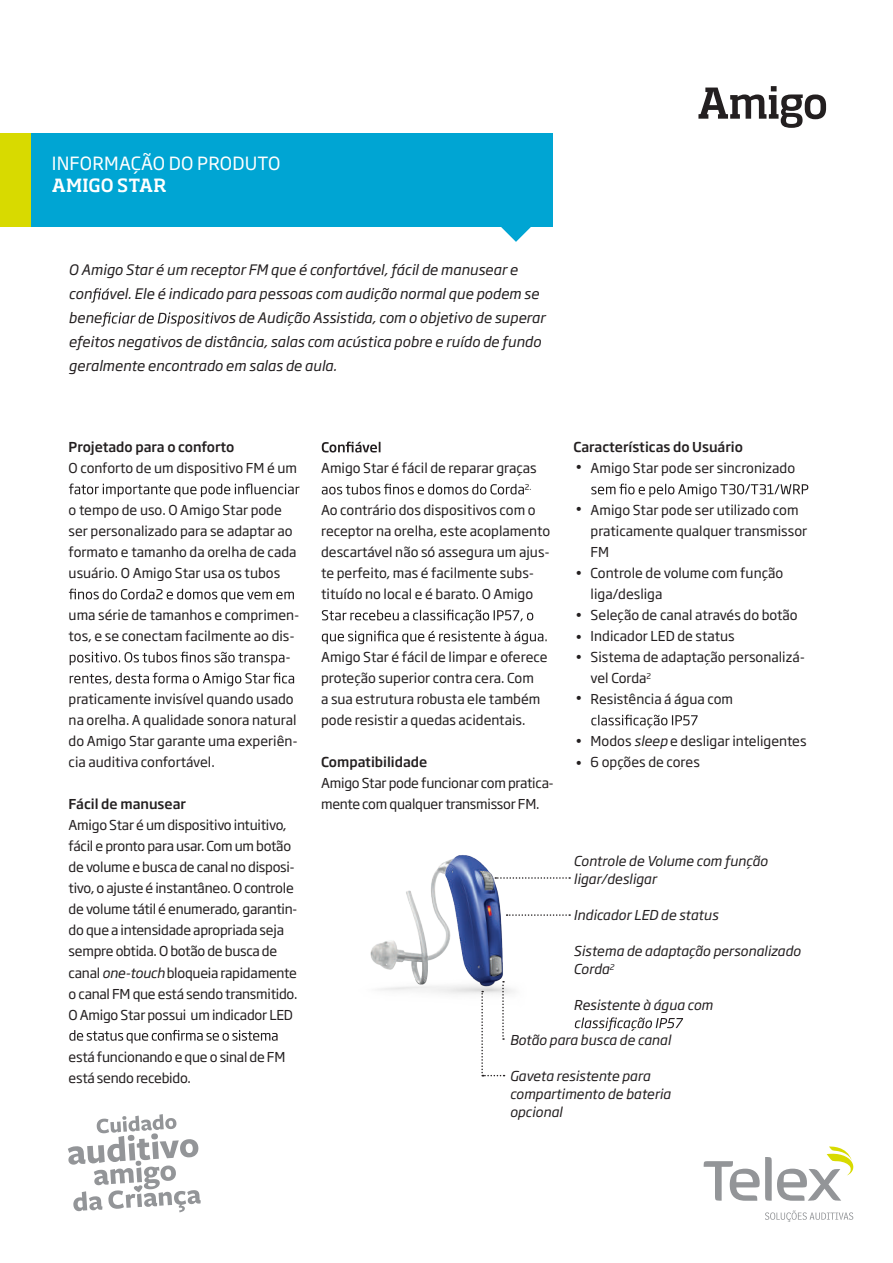
<style>
.page{position:relative;width:893px;height:1263px;background:#fff}
.page>*{position:absolute;margin:0;border:0;box-sizing:border-box;transform-origin:0 0}
.t1{font:19.5px/42px "Myriad Pro";color:#231f20}
.t2{font:18px "Soho Gothic Pro";letter-spacing:.015em;color:#fff}
.t3{font:500 18px "Soho Pro";letter-spacing:.01em;color:#fff}
.t4{font:italic 14.25px/24px "Soho Gothic Pro";color:#231f20}
.t5{font:13.5px/21px "Soho Gothic Pro";color:#231f20}
.t6{font:13.5px/21px "Soho Gothic Pro";letter-spacing:-.02em;color:#231f20}
.t7{font:italic 13.5px/18px "Soho Gothic Pro";color:#231f20}
.t8{font:500 13.5px "Soho Gothic Pro";color:#231f20}
.t9{font:7.8px "Soho Gothic Pro";color:#231f20}
.s1{font-style:italic}
</style>
<div class="page">
<div style="left:30px;top:133px;width:522px;height:94px;background:#00a5d3"></div>
<svg style="left:501px;top:227px;width:30px;height:15px"></svg>
<div style="left:0;top:133px;width:30px;height:94px;background:#d8da00"></div>
<svg style="left:574px;top:1017px;width:109px;height:14px"></svg>
<svg style="left:543px;top:877px;width:27px;height:1px"></svg>
<svg style="left:543px;top:914px;width:27px;height:1px"></svg>
<svg style="left:481px;top:1053px;width:23px;height:23px"></svg>
<svg style="left:91px;top:288px;width:18px;height:14px"></svg>
<svg style="left:101px;top:312px;width:112px;height:14px"></svg>
<svg style="left:69px;top:483px;width:230px;height:14px"></svg>
<svg style="left:69px;top:588px;width:225px;height:14px"></svg>
<svg style="left:70px;top:651px;width:214px;height:14px"></svg>
<svg style="left:70px;top:672px;width:224px;height:14px"></svg>
<svg style="left:69px;top:1029px;width:208px;height:14px"></svg>
<svg style="left:322px;top:441px;width:58px;height:11px"></svg>
<svg style="left:322px;top:483px;width:202px;height:11px"></svg>
<svg style="left:322px;top:609px;width:211px;height:14px"></svg>
<svg style="left:322px;top:630px;width:224px;height:14px"></svg>
<svg style="left:591px;top:483px;width:217px;height:14px"></svg>
<svg style="left:591px;top:714px;width:106px;height:14px"></svg>
<img style="left:370px;top:855px;width:172px;height:197px">
<svg style="left:698px;top:86px;width:127px;height:42px"></svg>
<svg style="left:703px;top:1146px;width:151px;height:54px"></svg>
<svg style="left:765px;top:1210px;width:88px;height:11px"></svg>
<svg style="left:68px;top:1114px;width:133px;height:98px"></svg>
<h2 class="t2" style="left:52px;top:149px;width:230px">INFORMAÇÃO DO PRODUTO</h2>
<h2 class="t3" style="left:52px;top:173px;width:116px">AMIGO STAR</h2>
<p class="t4" style="left:69px;top:257px;width:472px">O Amigo Star é um receptor FM que é confortável, fácil de manusear e con vel. Ele é indicado para pessoas com audição normal que podem se bene</p>
<p class="t4" style="left:69px;top:305px;width:478px;text-indent:144px">vos de Audição Assistida, com o objetivo de superar efeitos negativos de distância, salas com acústica pobre e ruído de fundo geralmente encontrado em salas de aula.</p>
<p class="t8" style="left:69px;top:436px;width:167px">Projetado para o conforto</p>
<p class="t5" style="left:69px;top:457px;width:230px">O conforto de um dispositivo FM é um</p>
<p class="t5" style="left:69px;top:499px;width:229px">o tempo de uso. O Amigo Star pode ser personalizado para se adaptar ao formato e tamanho da orelha de cada usuário. O Amigo Star usa os tubos</p>
<p class="t5" style="left:69px;top:604px;width:232px">uma série de tamanhos e comprimen-</p>
<p class="t5" style="left:69px;top:625px;width:227px">tos, e se conectam facilmente ao dis-</p>
<p class="t5" style="left:285px;top:646px;width:7px">-</p>
<p class="t5" style="left:69px;top:688px;width:231px">praticamente invisível quando usado na orelha. A qualidade sonora natural do Amigo Star garante uma experiên&shy;cia auditiva confortável.</p>
<p class="t8" style="left:69px;top:793px;width:119px">Fácil de manusear</p>
<p class="t6" style="left:69px;top:814px;width:230px">Amigo Star é um dispositivo intuitivo, fácil e pronto para usar. Com um botão de volume e busca de canal no disposi&shy;tivo, o ajuste é instantâneo. O controle de volume tátil é enumerado, garantin&shy;do que a intensidade apropriada seja sempre obtida. O botão de busca de canal <span class="s1">one-touch</span> bloqueia rapidamente o canal FM que está sendo transmitido.<br>O Amigo Star possui um indicador LED</p>
<p class="t6" style="left:69px;top:1045px;width:218px">está funcionando e que o sinal de FM está sendo recebido.</p>
<p class="t5" style="left:321px;top:457px;width:217px">Amigo Star é fácil de reparar graças</p>
<p class="t9" style="left:524px;top:481px;width:8px">2.</p>
<p class="t5" style="left:321px;top:499px;width:230px">Ao contrário dos dispositivos com o receptor na orelha, este acoplamento descartável não só assegura um ajus&shy;te perfeito, mas é facilmente subs&shy;tituído no local e é barato. O Amigo</p>
<p class="t5" style="left:321px;top:646px;width:228px">Amigo Star é fácil de limpar e oferece proteção superior contra cera. Com<br>a sua estrutura robusta ele também pode resistir a quedas acidentais.</p>
<p class="t8" style="left:321px;top:751px;width:108px">Compatibilidade</p>
<p class="t6" style="left:321px;top:772px;width:234px">Amigo Star pode funcionar com pratica&shy;mente com qualquer transmissor FM.</p>
<p class="t8" style="left:573px;top:436px;width:171px">Características do Usuário</p>
<p class="t5" style="left:590px;top:457px;width:206px">Amigo Star pode ser sincronizado</p>
<p class="t5" style="left:590px;top:499px;width:218px">Amigo Star pode ser utilizado com praticamente qualquer transmissor<br>FM<br>Controle de volume com função liga/desliga<br>Seleção de canal através do botão<br>Indicador LED de status<br>Sistema de adaptação personalizá&shy;vel Corda<sup>2<br></sup>Resistência á água com</p>
<p class="t5" style="left:590px;top:730px;width:217px">Modos <span class="s1">sleep</span> e desligar inteligentes<br>6 opções de cores</p>
<h1 class="t1" style="left:576px;top:444px;width:7px">• •</h1>
<h1 class="t1" style="left:576px;top:550px;width:7px;line-height:41.5px">• •</h1>
<h1 class="t1" style="left:576px;top:624px;width:7px;line-height:20.5px">• •</h1>
<h1 class="t1" style="left:576px;top:675px;width:7px">•</h1>
<h1 class="t1" style="left:576px;top:727px;width:7px;line-height:22px">• •</h1>
<p class="t7" style="left:573px;top:851px;width:195px">Controle de Volume com função ligar/desligar</p>
<p class="t7" style="left:573px;top:905px;width:146px">Indicador LED de status</p>
<p class="t7" style="left:573px;top:941px;width:228px">Sistema de adaptação personalizado<br>Corda<sup>2</sup></p>
<p class="t7" style="left:573px;top:995px;width:141px">Resistente à água com</p>
<p class="t7" style="left:509px;top:1030px;width:162px">Botão para busca de canal</p>
<p class="t7" style="left:509px;top:1066px;width:162px">Gaveta resistente para compartimento de bateria opcional</p>
</div>
